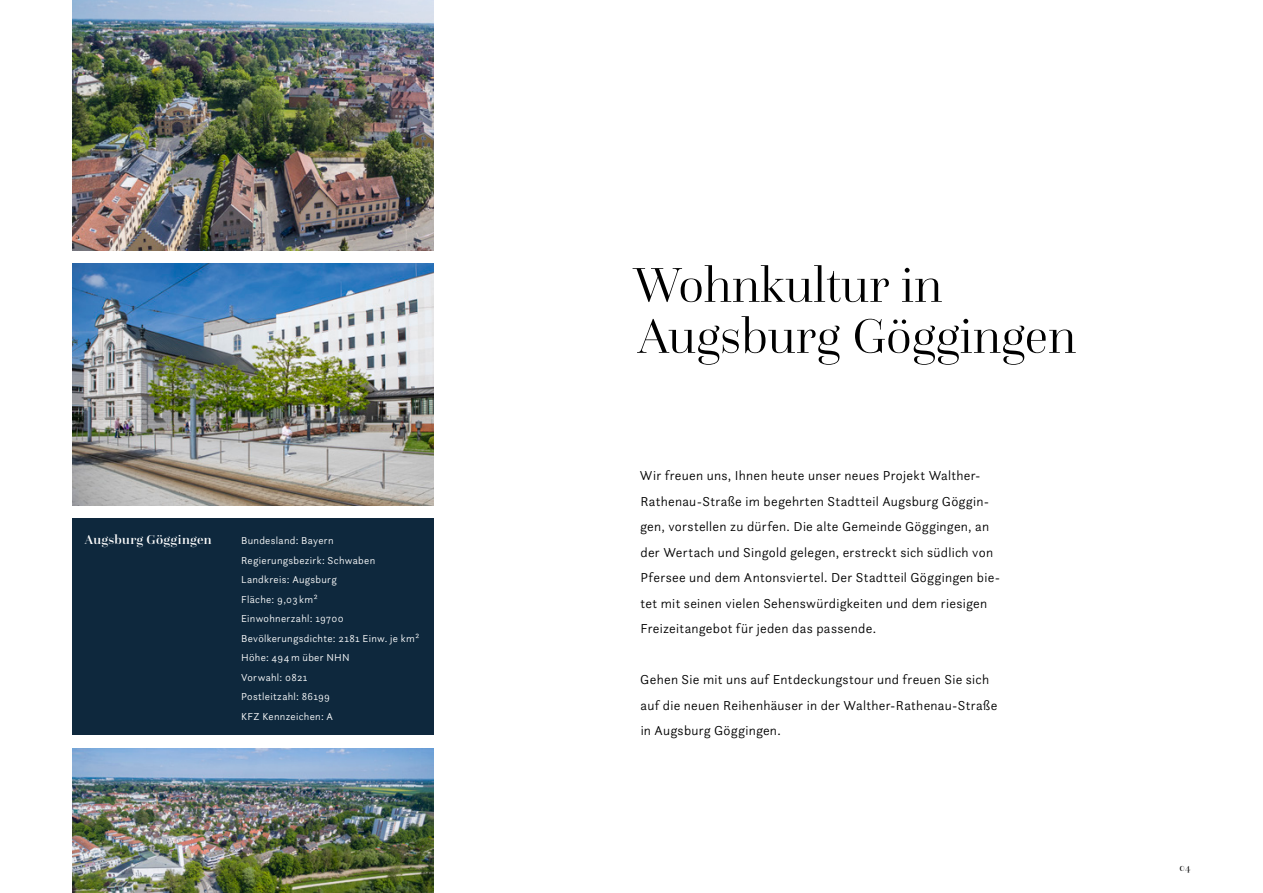
<style>
.page{position:relative;width:1263px;height:893px;background:#fff}
.page>*{position:absolute;margin:0;border:0;box-sizing:border-box;transform-origin:0 0}
.Headlines_schwarz{font:300 51px "Questa Grande";color:#000}
.Fliesstext_linksbünd{font:300 13.5px/25.5px "Questa Sans";letter-spacing:.02em;color:#000}
.Fliesstext_linksbünd-2{font:500 13.5px "Questa Grande";letter-spacing:.03em;color:#fff}
.Fliesstext_linksbünd-3{font:300 10.5px "Questa Sans";letter-spacing:.03em;color:#fff}
.t1{font:10.5px "Questa Grande";color:#000}
</style>
<div class="page">
<div style="left:72px;top:519px;width:362px;height:216px;background:#0e283d"></div>
<img style="left:72px;top:264px;width:362px;height:242px">
<img style="left:72px;top:0;width:362px;height:251px">
<img style="left:72px;top:748px;width:362px;height:145px">
<p class="Fliesstext_linksbünd-2" style="left:85px;top:532px;width:128px">Augsburg Göggingen</p>
<p class="Fliesstext_linksbünd-3" style="left:241px;top:534px;width:94px">Bundesland: Bayern</p>
<p class="Fliesstext_linksbünd-3" style="left:241px;top:554px;width:136px">Regierungsbezirk: Schwaben</p>
<p class="Fliesstext_linksbünd-3" style="left:241px;top:573px;width:97px">Landkreis: Augsburg</p>
<p class="Fliesstext_linksbünd-3" style="left:241px;top:593px;width:78px">Fläche: 9,03 km²</p>
<p class="Fliesstext_linksbünd-3" style="left:241px;top:612px;width:104px">Einwohnerzahl: 19700</p>
<p class="Fliesstext_linksbünd-3" style="left:241px;top:632px;width:180px">Bevölkerungsdichte: 2181 Einw. je km²</p>
<p class="Fliesstext_linksbünd-3" style="left:241px;top:651px;width:110px">Höhe: 494 m über NHN</p>
<p class="Fliesstext_linksbünd-3" style="left:241px;top:671px;width:68px">Vorwahl: 0821</p>
<p class="Fliesstext_linksbünd-3" style="left:241px;top:690px;width:90px">Postleitzahl: 86199</p>
<p class="Fliesstext_linksbünd-3" style="left:241px;top:710px;width:93px">KFZ Kennzeichen: A</p>
<p class="Headlines_schwarz" style="left:634px;top:255px;width:310px">Wohnkultur in</p>
<p class="Headlines_schwarz" style="left:638px;top:306px;width:440px">Augsburg Göggingen</p>
<p class="Fliesstext_linksbünd" style="left:640px;top:463px;width:362px">Wir freuen uns, Ihnen heute unser neues Projekt Walther-Rathenau-Straße im begehrten Stadtteil Augsburg Göggin&shy;gen, vorstellen zu dürfen. Die alte Gemeinde Göggingen, an der Wertach und Singold gelegen, erstreckt sich südlich von Pfersee und dem Antonsviertel. Der Stadtteil Göggingen bie&shy;tet mit seinen vielen Sehenswürdigkeiten und dem riesigen Freizeitangebot für jeden das passende.</p>
<p class="Fliesstext_linksbünd" style="left:640px;top:667px;width:359px">Gehen Sie mit uns auf Entdeckungstour und freuen Sie sich auf die neuen Reihenhäuser in der Walther-Rathenau-Straße in Augsburg Göggingen.</p>
<p class="t1" style="left:1179px;top:861px;width:13px">04</p>
</div>
